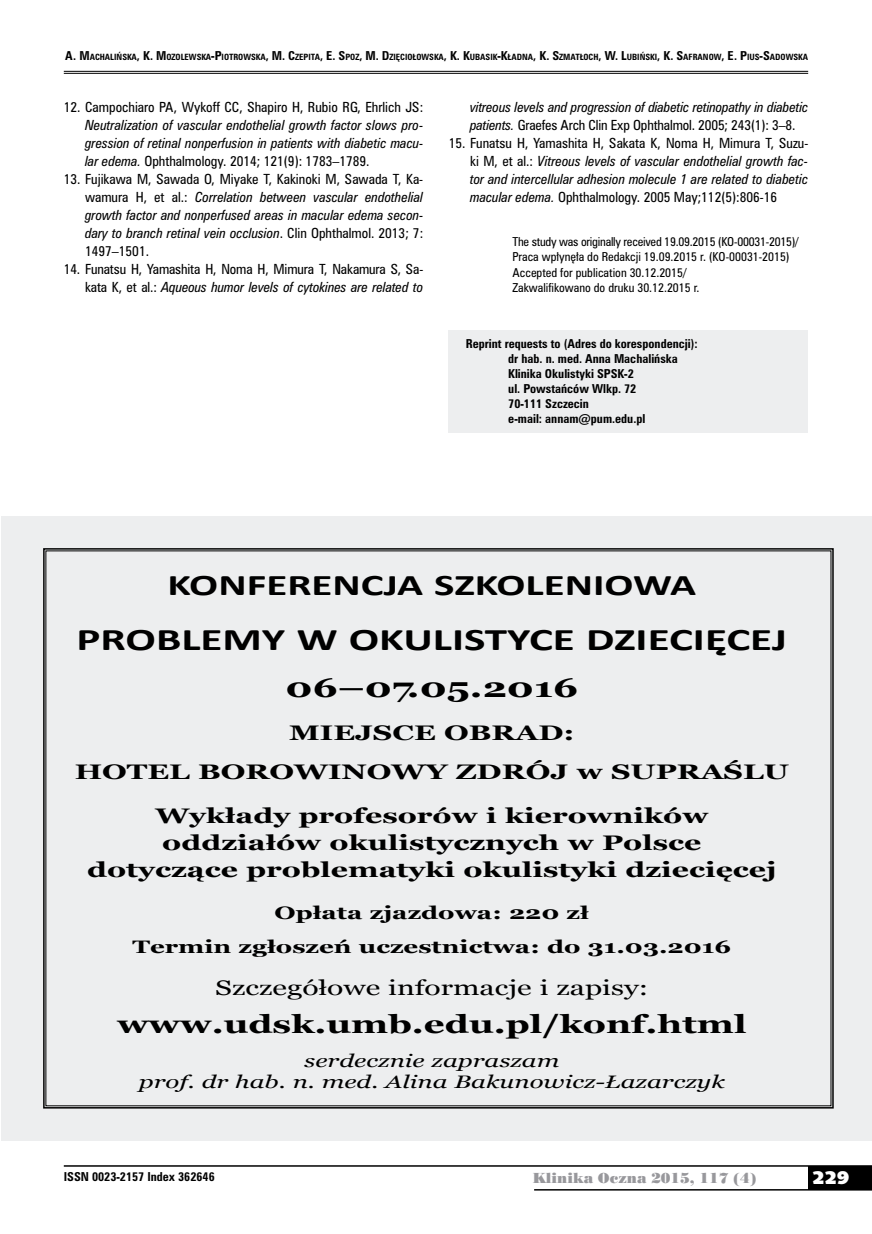
<style>
.page{position:relative;width:872px;height:1234px;background:#fff}
.page>*{position:absolute;margin:0;border:0;box-sizing:border-box;transform-origin:0 0}
.t1{font:700 31.5px "Calibri";color:#000;scale:1.43 1}
.t2{font:700 30px "Calibri";color:#000;scale:1.43 1}
.t3{font:700 27px "Georgia";color:#000;scale:1.43 1}
.t4{font:700 25.5px "Georgia";color:#000;scale:1.43 1}
.t5{font:700 21px/27px "Georgia";color:#000;text-align:center;scale:1.43 1}
.t6{font:21px "Georgia";color:#000;scale:1.43 1}
.t7{font:italic 18px/21px "Georgia";color:#000;text-align:center;scale:1.43 1}
.t8{font:700 18px/33.8px "Georgia";color:#000;text-align:center;scale:1.43 1}
.t9{font:18px "Humanst 531 U Blk PL";color:#fff}
.t10{font:13.5px "Poster Bodoni PL";color:#98989c}
.t11{font:italic 12.75px/18px "Zurich Cn PL";color:#000;text-align:justify}
.t12{font:12.75px/18px "Zurich Cn PL";color:#000;text-align:right}
.t13{font:700 11.25px/15px "Zurich Cn PL";color:#000}
.t14{font:11.25px/15px "Zurich Cn PL";color:#000}
.t15{font:700 7.8px "Zurich Cn PL";color:#000}
.s1{font-size:11.25px}
.s2{font-style:normal}
.s3{font-style:italic}
</style>
<div class="page">
<div style="left:808px;top:1165px;width:64px;height:24px;background:#000"></div>
<hr style="left:64px;top:1164px;width:808px;height:2px;background:#000">
<hr style="left:534px;top:1188px;width:338px;height:2px;background:#000">
<hr style="left:64px;top:71px;width:744px;height:1px;background:#000">
<hr style="left:64px;top:73px;width:744px;height:1px;background:#000">
<div style="left:449px;top:330px;width:359px;height:103px;background:#edeeef"></div>
<div style="left:1px;top:516px;width:871px;height:624px;background:#edeeef"></div>
<svg style="left:43px;top:548px;width:791px;height:560px"></svg>
<p class="t15" style="left:65px;top:52px;width:744px"><span class="s1">A. M</span>ACHALIŃSKA<span class="s1">, K. M</span>OZOLEWSKA<span class="s1">-P</span>IOTROWSKA<span class="s1">, M. C</span>ZEPITA<span class="s1">, E. S</span>POZ<span class="s1">, M. D</span>ZIĘCIOŁOWSKA<span class="s1">, K. K</span>UBASIK<span class="s1">-K</span>ŁAD NA<span class="s1">, K. S</span>ZMATŁOCH<span class="s1">, W. L</span>UBIŃSKI<span class="s1">, K. S</span>AFRANOW<span class="s1">, E. P</span>IUS<span class="s1">-S</span>AD OWSKA</p>
<p class="t12" style="left:64px;top:97px;width:361px">12. Campochiaro PA, Wykoff CC, Shapiro H, Rubio RG, Ehrlich JS:</p>
<p class="t11" style="left:85px;top:115px;width:340px">Neutralization of vascular endothelial growth factor slows pro&shy;gression of retinal nonperfusion in patients with diabetic macu&shy;lar edema. <span class="s2">Ophthalmology. 2014; 121(9): 1783–1789.</span></p>
<p class="t11" style="left:85px;top:169px;width:340px;text-indent:-21px"><span class="s2">13. Fujikawa M, Sawada O, Miyake T, Kakinoki M, Sawada T, Ka&shy;wamura H, et al.:</span> Correlation between vascular endothelial growth factor and nonperfused areas in macular edema secon&shy;dary to branch retinal vein occlusion<span class="s2">. Clin Ophthalmol. 2013; 7:<br>1497–1501.</span></p>
<p class="t12" style="left:64px;top:259px;width:361px">14. Funatsu H, Yamashita H, Noma H, Mimura T, Nakamura S, Sa&shy;kata K, et al.: <span class="s3">Aqueous humor levels of cytokines are related to</span></p>
<p class="t11" style="left:470px;top:97px;width:340px">vitreous levels and progression of diabetic retinopathy in diabetic patients. <span class="s2">Graefes Arch Clin Exp Ophthalmol. 2005; 243(1): 3–8.</span></p>
<p class="t11" style="left:470px;top:133px;width:340px;text-indent:-21px"><span class="s2">15. Funatsu H, Yamashita H, Sakata K, Noma H, Mimura T, Suzu&shy;ki M, et al.:</span> Vitreous levels of vascular endothelial growth fac&shy;tor and intercellular adhesion molecule 1 are related to diabetic macular edema. <span class="s2">Ophthalmology. 2005 May;112(5):806-16</span></p>
<p class="t14" style="left:512px;top:234px;width:288px">The study was originally received 19.09.2015 (KO-00031-2015)/ Praca wpłynęła do Redakcji 19.09.2015 r. (KO-00031-2015)<br>Accepted for publication 30.12.2015/<br>Zakwalifikowano do druku 30.12.2015 r.</p>
<p class="t13" style="left:508px;top:336px;width:191px;text-indent:-43px">Reprint requests to (Adres do korespondencji): dr hab. n. med. Anna Machalińska<br>Klinika Okulistyki SPSK-2<br>ul. Powstańców Wlkp. 72<br>70-111 Szczecin<br>e-mail: annam@pum.edu.pl</p>
<h2 class="t2" style="left:168px;top:566px;width:371px">KONFERENCJA SZKOLENIOWA</h2>
<h1 class="t1" style="left:77px;top:619px;width:498px">PROBLEMY W OKULISTYCE DZIECIĘCEJ</h1>
<h3 class="t3" style="left:285px;top:670px;width:206px">06–07.05.2016</h3>
<h3 class="t5" style="left:75px;top:713px;width:501px;line-height:39px">MIEJSCE OBRAD:<br>HOTEL BOROWINOWY ZDRÓJ w SUPRAŚLU</h3>
<h3 class="t5" style="left:87px;top:802px;width:483px">Wykłady profesorów i kierowników oddziałów okulistycznych w Polsce dotyczące problematyki okulistyki dziecięcej</h3>
<h3 class="t8" style="left:132px;top:895px;width:420px">Opłata zjazdowa: 220 zł<br>Termin zgłoszeń uczestnictwa: do 31.03.2016</h3>
<h3 class="t6" style="left:215px;top:974px;width:304px">Szczegółowe informacje i zapisy:</h3>
<h3 class="t4" style="left:117px;top:1007px;width:442px">www.udsk.umb.edu.pl/konf.html</h3>
<h3 class="t7" style="left:139px;top:1049px;width:411px">serdecznie zapraszam<br>prof. dr hab. n. med. Alina Bakunowicz-Łazarczyk</h3>
<p class="t13" style="left:64px;top:1168px;width:152px">ISSN 0023-2157 Index 362646</p>
<p class="t10" style="left:532px;top:1168px;width:225px">Klinika Oczna 2015, 117 (4)</p>
<h3 class="t9" style="left:812px;top:1165px;width:38px">229</h3>
</div>
